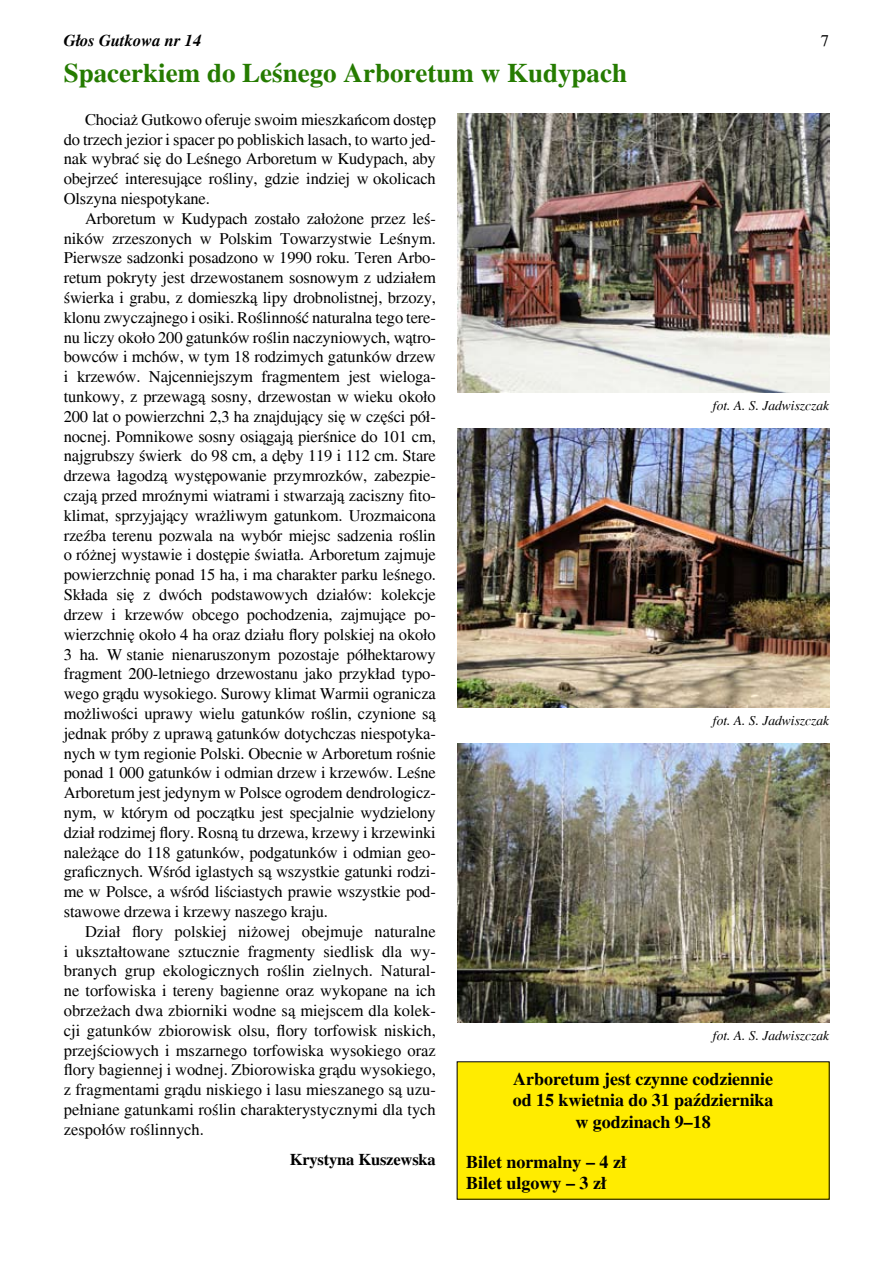
<style>
.page{position:relative;width:893px;height:1263px;background:#fff}
.page>*{position:absolute;margin:0;border:0;box-sizing:border-box;transform-origin:0 0}
.t1{font:700 27px "Times";color:#257b00}
.t2{font:700 18px/21.6px "Times";letter-spacing:-.005em;color:#000;text-align:center}
.t3{font:16.5px/19.8px "Times";letter-spacing:-.01em;color:#000;text-align:justify}
.t4{font:700 16.5px "Times";letter-spacing:-.01em;color:#000}
.t5{font:italic 700 16.5px "Times";color:#000}
.t6{font:italic 13.5px "Times";color:#000}
</style>
<div class="page">
<img style="left:457px;top:113px;width:372px;height:279px">
<img style="left:457px;top:428px;width:372px;height:279px">
<img style="left:457px;top:744px;width:372px;height:279px">
<div style="left:457px;top:1062px;width:372px;height:137px;background:#ffec00"></div>
<p class="t5" style="left:64px;top:31px;width:139px">Głos Gutkowa nr 14</p>
<h1 class="t1" style="left:64px;top:57px;width:565px">Spacerkiem do Leśnego Arboretum w Kudypach</h1>
<p class="t3" style="left:64px;top:110px;width:374px;text-indent:21px">Chociaż Gutkowo oferuje swoim mieszkańcom dostęp do trzech jezior i spacer po pobliskich lasach, to warto jed&shy;nak wybrać się do Leśnego Arboretum w Kudypach, aby obejrzeć interesujące rośliny, gdzie indziej w okolicach Olszyna niespotykane.</p>
<p class="t3" style="left:64px;top:209px;width:374px;text-indent:21px">Arboretum w Kudypach zostało założone przez leś&shy;ników zrzeszonych w Polskim Towarzystwie Leśnym.<br>Pierwsze sadzonki posadzono w 1990 roku. Teren Arbo&shy;retum pokryty jest drzewostanem sosnowym z udziałem świerka i grabu, z domieszką lipy drobnolistnej, brzozy, klonu zwyczajnego i osiki. Roślinność naturalna tego tere&shy;nu liczy około 200 gatunków roślin naczyniowych, wątro&shy;bowców i mchów, w tym 18 rodzimych gatunków drzew i krzewów. Najcenniejszym fragmentem jest wieloga&shy;tunkowy, z przewagą sosny, drzewostan w wieku około 200 lat o powierzchni 2,3 ha znajdujący się w części pół&shy;nocnej. Pomnikowe sosny osiągają pierśnice do 101 cm, najgrubszy świerk do 98 cm, a dęby 119 i 112 cm. Stare drzewa łagodzą występowanie przymrozków, zabezpie&shy;czają przed mroźnymi wiatrami i stwarzają zaciszny fito&shy;klimat, sprzyjający wrażliwym gatunkom. Urozmaicona rzeźba terenu pozwala na wybór miejsc sadzenia roślin o różnej wystawie i dostępie światła. Arboretum zajmuje powierzchnię ponad 15 ha, i ma charakter parku leśnego.<br>Składa się z dwóch podstawowych działów: kolekcje drzew i krzewów obcego pochodzenia, zajmujące po&shy;wierzchnię około 4 ha oraz działu flory polskiej na około 3 ha. W stanie nienaruszonym pozostaje półhektarowy fragment 200-letniego drzewostanu jako przykład typo&shy;wego grądu wysokiego. Surowy klimat Warmii ogranicza możliwości uprawy wielu gatunków roślin, czynione są jednak próby z uprawą gatunków dotychczas niespotyka&shy;nych w tym regionie Polski. Obecnie w Arboretum rośnie ponad 1 000 gatunków i odmian drzew i krzewów. Leśne Arboretum jest jedynym w Polsce ogrodem dendrologicz&shy;nym, w którym od początku jest specjalnie wydzielony dział rodzimej flory. Rosną tu drzewa, krzewy i krzewinki należące do 118 gatunków, podgatunków i odmian geo&shy;graficznych. Wśród iglastych są wszystkie gatunki rodzi&shy;me w Polsce, a wśród liściastych prawie wszystkie pod&shy;stawowe drzewa i krzewy naszego kraju.</p>
<p class="t3" style="left:64px;top:921px;width:374px;text-indent:21px">Dział flory polskiej niżowej obejmuje naturalne i ukształtowane sztucznie fragmenty siedlisk dla wy&shy;branych grup ekologicznych roślin zielnych. Natural&shy;ne torfowiska i tereny bagienne oraz wykopane na ich obrzeżach dwa zbiorniki wodne są miejscem dla kolek&shy;cji gatunków zbiorowisk olsu, flory torfowisk niskich, przejściowych i mszarnego torfowiska wysokiego oraz flory bagiennej i wodnej. Zbiorowiska grądu wysokiego, z fragmentami grądu niskiego i lasu mieszanego są uzu&shy;pełniane gatunkami roślin charakterystycznymi dla tych zespołów roślinnych.</p>
<p class="t4" style="left:290px;top:1150px;width:148px">Krystyna Kuszewska</p>
<p class="t6" style="left:713px;top:398px;width:118px">fot. A. S. Jadwiszczak</p>
<p class="t6" style="left:713px;top:713px;width:118px">fot. A. S. Jadwiszczak</p>
<p class="t6" style="left:713px;top:1028px;width:118px">fot. A. S. Jadwiszczak</p>
<p class="t2" style="left:513px;top:1068px;width:262px">Arboretum jest czynne codziennie od 15 kwietnia do 31 października w godzinach 9–18</p>
<p class="t2" style="left:466px;top:1151px;width:162px;text-align:left">Bilet normalny – 4 zł<br>Bilet ulgowy – 3 zł</p>
</div>
